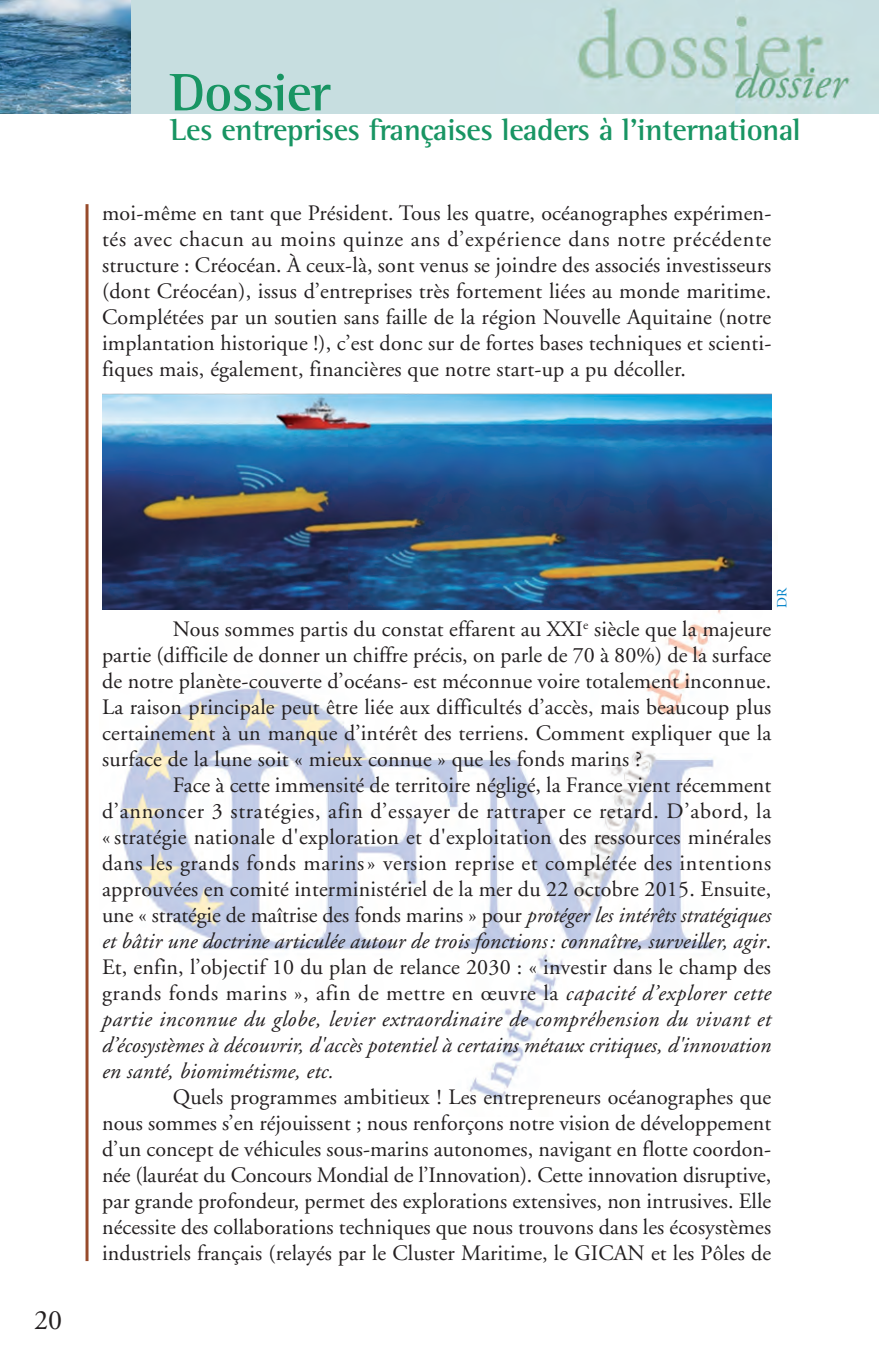
<style>
.page{position:relative;width:879px;height:1361px;background:#fff}
.page>*{position:absolute;margin:0;border:0;box-sizing:border-box;transform-origin:0 0}
.t1{font:700 54px "Rotis Semi Serif";letter-spacing:-.015em;color:#189563}
.t2{font:700 31px "Rotis Semi Serif";letter-spacing:-.015em;color:#189563}
.t3{font:28px "Adobe Garamond";color:#231f20}
.t4{font:22px/26px "Adobe Garamond";letter-spacing:.01em;color:#231f20;text-align:justify}
.t5{font:14px "Adobe Garamond";color:#0082c8}
.s1{font-style:italic}
</style>
<div class="page">
<img style="left:102px;top:509px;width:670px;height:597px">
<img style="left:130px;top:0;width:749px;height:113px">
<img style="left:0;top:0;width:130px;height:113px">
<img style="left:102px;top:393px;width:669px;height:216px">
<hr style="left:85px;top:204px;width:3px;height:1057px;background:#974b2b">
<h1 class="t1" style="left:170px;top:74px;width:162px">Dossier</h1>
<h2 class="t2" style="left:170px;top:120px;width:632px">Les entreprises françaises leaders à l’international</h2>
<p class="t4" style="left:102px;top:202px;width:671px">moi-même en tant que Président. Tous les quatre, océanographes expérimen&shy;tés avec chacun au moins quinze ans d’expérience dans notre précédente structure : Créocéan. À ceux-là, sont venus se joindre des associés investisseurs (dont Créocéan), issus d’entreprises très fortement liées au monde maritime.<br>Complétées par un soutien sans faille de la région Nouvelle Aquitaine (notre implantation historique !), c’est donc sur de fortes bases techniques et scienti&shy;fiques mais, également, financières que notre start-up a pu décoller.</p>
<p class="t3" style="left:34px;top:1308px;width:29px">20</p>
<p class="t5" style="left:776px;top:608px;width:22px;rotate:-90deg">DR</p>
<p class="t4" style="left:102px;top:618px;width:671px;text-indent:71px">Nous sommes partis du constat effarent au XXI<sup>e</sup> siècle que la majeure partie (difficile de donner un chiffre précis, on parle de 70 à 80%) de la surface de notre planète-couverte d’océans- est méconnue voire totalement inconnue.<br>La raison principale peut être liée aux difficultés d’accès, mais beaucoup plus certainement à un manque d’intérêt des terriens. Comment expliquer que la surface de la lune soit « mieux connue » que les fonds marins ?</p>
<p class="t4" style="left:102px;top:774px;width:671px;text-indent:71px">Face à cette immensité de territoire négligé, la France vient récemment d’annoncer 3 stratégies, afin d’essayer de rattraper ce retard. D’abord, la « stratégie nationale d'exploration et d'exploitation des ressources minérales dans les grands fonds marins» version reprise et complétée des intentions approuvées en comité interministériel de la mer du 22 octobre 2015. Ensuite, une « stratégie de maîtrise des fonds marins » pour <span class="s1">protéger les intérêts stratégiques et bâtir une doctrine articulée autour de trois fonctions: connaître, surveiller, agir</span>.<br>Et, enfin, l’objectif 10 du plan de relance 2030 : « investir dans le champ des grands fonds marins », afin de mettre en œuvre la <span class="s1">capacité d’explorer cette partie inconnue du globe, levier extraordinaire de compréhension du vivant et d’écosystèmes à découvrir, d'accès potentiel à certains métaux critiques, d'innovation en santé, biomimétisme, etc.</span></p>
<p class="t4" style="left:102px;top:1086px;width:671px;text-indent:71px">Quels programmes ambitieux ! Les entrepreneurs océanographes que nous sommes s’en réjouissent ; nous renforçons notre vision de développement d’un concept de véhicules sous-marins autonomes, navigant en flotte coordon&shy;née (lauréat du Concours Mondial de l’Innovation). Cette innovation disruptive, par grande profondeur, permet des explorations extensives, non intrusives. Elle nécessite des collaborations techniques que nous trouvons dans les écosystèmes industriels français (relayés par le Cluster Maritime, le GICAN et les Pôles de</p>
</div>
